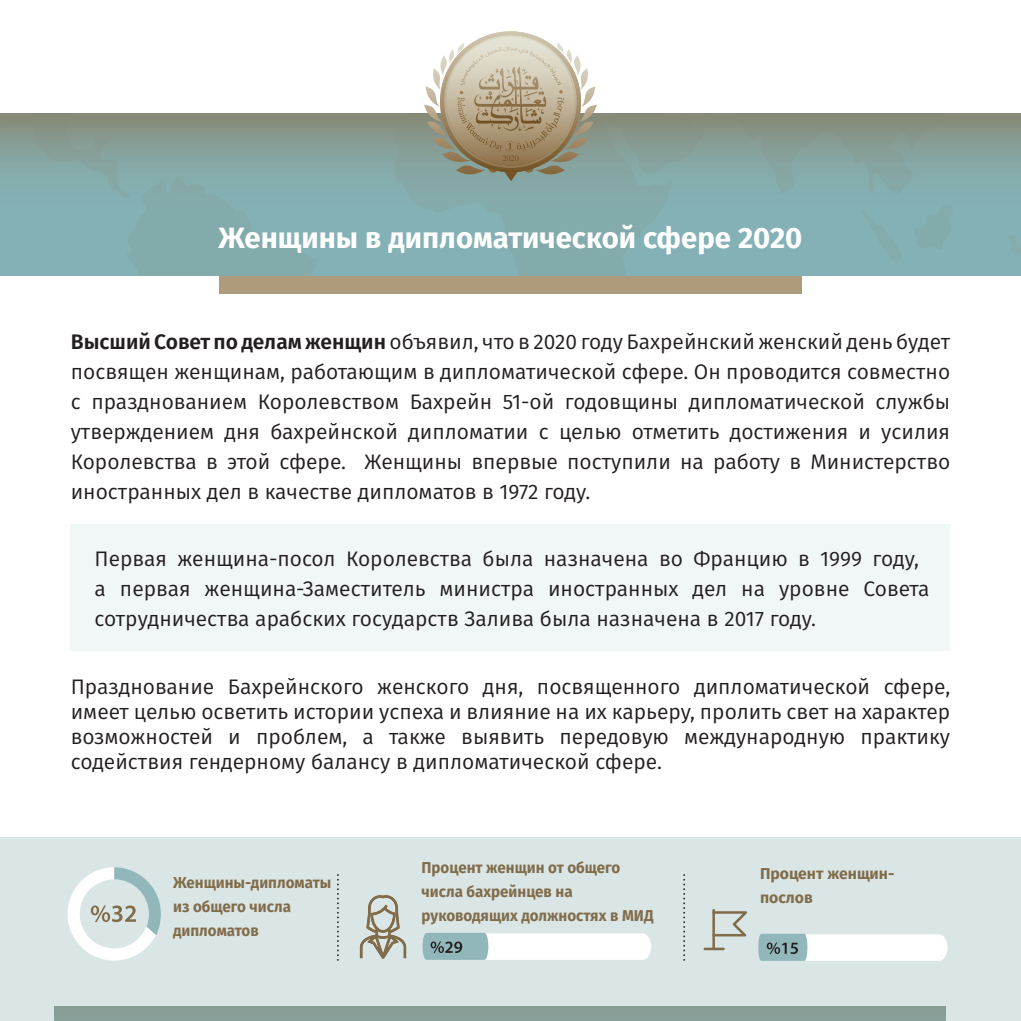
<style>
.page{position:relative;width:1021px;height:1021px;background:#fff}
.page>*{position:absolute;margin:0;border:0;box-sizing:border-box;transform-origin:0 0}
.t1{font:700 29.4px "Fira Sans";color:#fff}
.t2{font:21px/30px "Fira Sans";color:#231f20}
.t3{font:700 15.75px/24px "Fira Sans";color:#816c4a;scale:.96 1}
.t4{font:700 15.75px "Fira Sans";color:#816c4a}
.s1{font-weight:600}
</style>
<div class="page">
<div style="left:71px;top:524px;width:879px;height:126px;background:#f1f6f6"></div>
<svg style="left:0;top:114px;width:1020px;height:162px;background:#84a9a8"></svg>
<svg style="left:0;top:114px;width:270px;height:83px;background:#86a09a"></svg>
<svg style="left:426px;top:31px;width:171px;height:150px;background:#b9b29d"></svg>
<div style="left:219px;top:276px;width:582px;height:17px;background:#ae9b7b"></div>
<div style="left:0;top:837px;width:1020px;height:183px;background:#dae5e6"></div>
<div style="left:54px;top:1006px;width:891px;height:14px;background:#879e96"></div>
<svg style="left:68px;top:867px;width:93px;height:93px"></svg>
<svg style="left:337px;top:875px;width:2px;height:85px"></svg>
<svg style="left:683px;top:875px;width:2px;height:85px"></svg>
<hr style="left:712px;top:908px;width:3px;height:42px;background:#816c4a">
<svg style="left:712px;top:911px;width:35px;height:25px"></svg>
<hr style="left:703px;top:947px;width:21px;height:3px;background:#816c4a">
<svg style="left:758px;top:933px;width:189px;height:27px;background:#dfe8e8"></svg>
<svg style="left:422px;top:932px;width:229px;height:27px;background:#dce6e7"></svg>
<svg style="left:360px;top:895px;width:46px;height:63px"></svg>
<p class="t1" style="left:218px;top:213px;width:585px">Женщины в дипломатической сфере 2020</p>
<p class="t2" style="left:71px;top:326px;width:880px;text-align:right"><span class="s1">ВысшийСоветподеламженщин</span> объявил, что в 2020 году Бахрейнский женский день будет посвящен женщинам, работающим в дипломатической сфере. Он проводится совместно службы</p>
<p class="t2" style="left:409px;top:386px;width:84px">Бахрейн</p>
<p class="t2" style="left:502px;top:386px;width:53px">51-ой</p>
<p class="t2" style="left:688px;top:386px;width:178px">дипломатической</p>
<p class="t2" style="left:258px;top:386px;width:143px">Королевством</p>
<p class="t2" style="left:71px;top:386px;width:11px">с</p>
<p class="t2" style="left:91px;top:386px;width:157px">празднованием</p>
<p class="t2" style="left:565px;top:386px;width:115px">годовщины</p>
<p class="t2" style="left:71px;top:416px;width:145px">утверждением</p>
<p class="t2" style="left:224px;top:416px;width:37px">дня</p>
<p class="t2" style="left:270px;top:416px;width:129px">бахрейнской</p>
<p class="t2" style="left:408px;top:416px;width:122px">дипломатии</p>
<p class="t2" style="left:539px;top:416px;width:11px">с</p>
<p class="t2" style="left:559px;top:416px;width:64px">целью</p>
<p class="t2" style="left:631px;top:416px;width:89px">отметить</p>
<p class="t2" style="left:729px;top:416px;width:120px">достижения</p>
<p class="t2" style="left:858px;top:416px;width:14px">и</p>
<p class="t2" style="left:881px;top:416px;width:70px">усилия</p>
<p class="t2" style="left:71px;top:446px;width:521px">Королевства в этой сфере.<br>иностранных дел в качестве дипломатов в 1972 году.</p>
<p class="t2" style="left:364px;top:446px;width:587px">Женщины впервые поступили на работу в Министерство</p>
<p class="t2" style="left:95px;top:543px;width:74px">Первая</p>
<p class="t2" style="left:177px;top:543px;width:160px">женщина-посол</p>
<p class="t2" style="left:346px;top:543px;width:128px">Королевства</p>
<p class="t2" style="left:482px;top:543px;width:52px">была</p>
<p class="t2" style="left:544px;top:543px;width:106px">назначена</p>
<p class="t2" style="left:659px;top:543px;width:25px">во</p>
<p class="t2" style="left:693px;top:543px;width:96px">Францию</p>
<p class="t2" style="left:798px;top:543px;width:13px">в</p>
<p class="t2" style="left:820px;top:543px;width:43px">1999</p>
<p class="t2" style="left:872px;top:543px;width:48px">году,</p>
<p class="t2" style="left:205px;top:573px;width:222px">женщина-Заместитель</p>
<p class="t2" style="left:95px;top:573px;width:723px">а<br>сотрудничества арабских государств Залива была назначена в 2017 году.</p>
<p class="t2" style="left:120px;top:573px;width:72px">первая</p>
<p class="t2" style="left:439px;top:573px;width:96px">министра</p>
<p class="t2" style="left:548px;top:573px;width:132px">иностранных</p>
<p class="t2" style="left:692px;top:573px;width:36px">дел</p>
<p class="t2" style="left:741px;top:573px;width:25px">на</p>
<p class="t2" style="left:779px;top:573px;width:72px">уровне</p>
<p class="t2" style="left:863px;top:573px;width:68px">Совета</p>
<p class="t2" style="left:228px;top:670px;width:137px">Бахрейнского</p>
<p class="t2" style="left:694px;top:670px;width:178px">дипломатической</p>
<p class="t2" style="left:883px;top:670px;width:68px">сфере,</p>
<p class="t2" style="left:71px;top:670px;width:145px">Празднование</p>
<p class="t2" style="left:71px;top:696px;width:881px">имеет целью осветить истории успеха и влияние на их карьеру, пролить свет на характер</p>
<p class="t2" style="left:860px;top:721px;width:91px">практику</p>
<p class="t2" style="left:377px;top:670px;width:94px">женского</p>
<p class="t2" style="left:537px;top:670px;width:145px">посвященного</p>
<p class="t2" style="left:483px;top:670px;width:42px">дня,</p>
<p class="t2" style="left:71px;top:723px;width:592px;line-height:25.2px">возможностей<br>содействия гендерному балансу в дипломатической сфере.</p>
<p class="t2" style="left:256px;top:721px;width:93px">проблем,</p>
<p class="t2" style="left:362px;top:721px;width:13px">а</p>
<p class="t2" style="left:389px;top:721px;width:58px">также</p>
<p class="t2" style="left:461px;top:721px;width:85px">выявить</p>
<p class="t2" style="left:559px;top:721px;width:111px">передовую</p>
<p class="t2" style="left:684px;top:721px;width:163px">международную</p>
<p class="t2" style="left:228px;top:721px;width:14px">и</p>
<p class="t3" style="left:173px;top:869px;width:166px">Женщины-дипломаты из общего числа дипломатов</p>
<p class="t3" style="left:421px;top:854px;width:243px">Процент женщин от общего числа бахрейнцев на руководящих должностях в МИД</p>
<p class="t4" style="left:760px;top:860px;width:136px">Процент женщин-</p>
<p class="t4" style="left:760px;top:884px;width:54px">послов</p>
</div>
